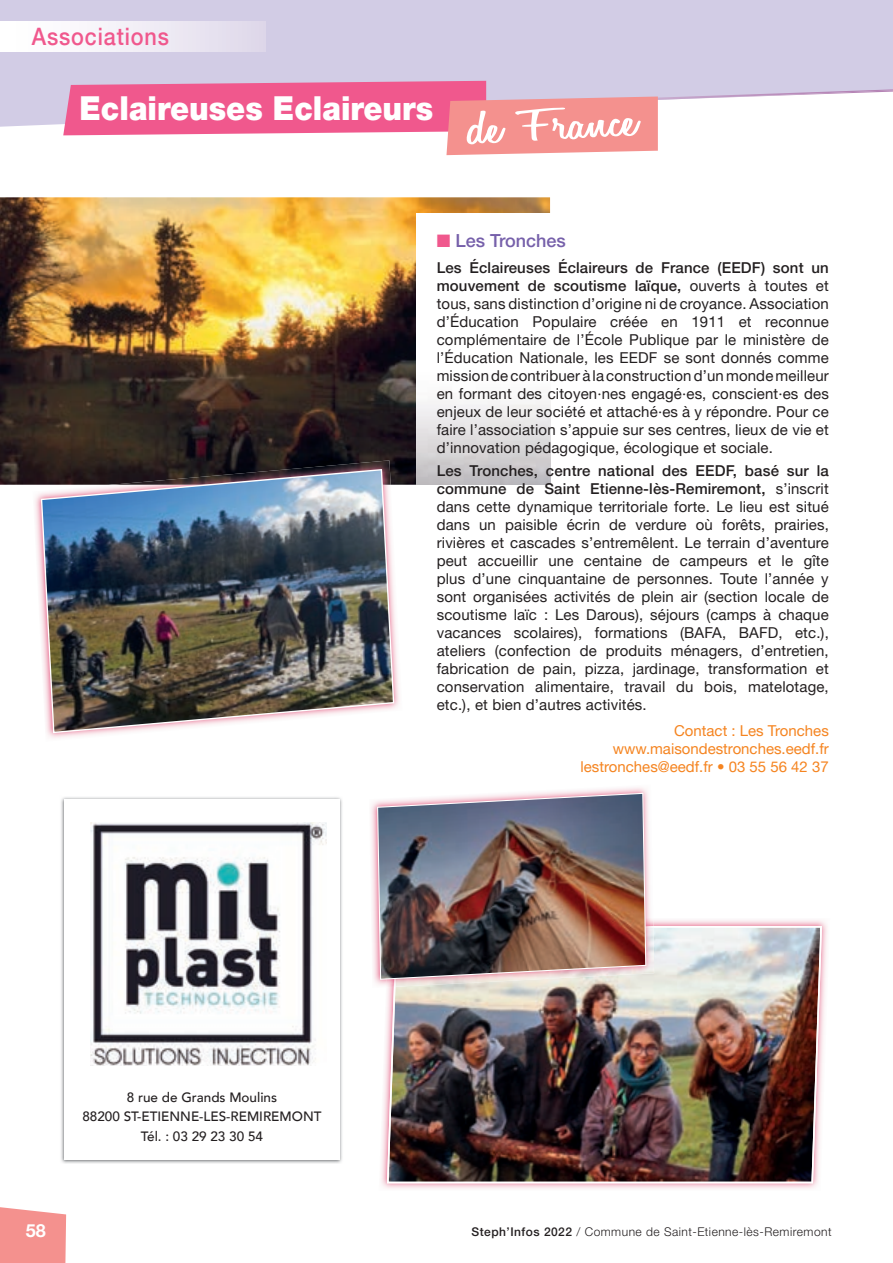
<style>
.page{position:relative;width:893px;height:1263px;background:#fff}
.page>*{position:absolute;margin:0;border:0;box-sizing:border-box;transform-origin:0 0}
.t1{font:600 48px "Honey Script";color:#fff;scale:1.72 1}
.t2{font:900 33px "Helvetica Neue LT Std";color:#fff;scale:.92 1}
.t3{font:500 24px "Helvetica Neue LT Std";letter-spacing:.04em;color:#f0588d;scale:.9 1}
.t4{font:500 18px "Helvetica Neue LT Std";color:#7660aa}
.t5{font:700 18px "Helvetica Neue LT Std";color:#fff}
.t6{font:15px/18px "Helvetica Neue LT Std";letter-spacing:.01em;color:#231f20;text-align:justify}
.t7{font:15px/18px "Helvetica Neue LT Std";color:#f58420;text-align:right}
.t8{font:500 13.5px/19.5px "Avenir";color:#231f20;text-align:center}
.t9{font:300 12px "Helvetica Neue LT Std";letter-spacing:.04em;color:#231f20}
.s1{color:#f0588d}
.s2{font-weight:500}
</style>
<div class="page">
<img style="left:61px;top:797px;width:281px;height:367px">
<div style="left:64px;top:799px;width:275px;height:361px;background:#fff"></div>
<img style="left:91px;top:823px;width:235px;height:242px">
<img style="left:0;top:197px;width:550px;height:288px">
<img style="left:417px;top:213px;width:133px;height:272px">
<svg style="left:0;top:1207px;width:66px;height:56px;background:#f49896"></svg>
<div style="left:0;top:0;width:893px;height:127px;background:#d2cce5"></div>
<div style="left:0;top:21px;width:266px;height:30px;background:linear-gradient(to right,#fff,#e0d9eb)"></div>
<svg style="left:63px;top:81px;width:830px;height:74px"></svg>
<img style="left:35px;top:493px;width:364px;height:245px">
<img style="left:111px;top:460px;width:280px;height:9px">
<img style="left:41px;top:469px;width:353px;height:264px">
<img style="left:381px;top:920px;width:446px;height:269px">
<img style="left:387px;top:926px;width:435px;height:257px">
<img style="left:371px;top:787px;width:282px;height:201px">
<img style="left:394px;top:926px;width:259px;height:61px">
<img style="left:377px;top:793px;width:269px;height:187px">
<h3 class="t3" style="left:32px;top:22px;width:154px">Associations</h3>
<h2 class="t2" style="left:80px;top:88px;width:386px">Eclaireuses Eclaireurs</h2>
<h1 class="t1" style="left:466px;top:100px;width:100px;rotate:-3deg">de France</h1>
<p class="t4" style="left:437px;top:230px;width:131px"><span class="s1">■</span> Les Tronches</p>
<p class="t6" style="left:437px;top:259px;width:394px"><span class="s2">Les Éclaireuses Éclaireurs de France (EEDF) sont un mouvement de scoutisme laïque,</span> ouverts à toutes et tous, sans distinction d’origine ni de croyance. Association d’Éducation Populaire créée en 1911 et reconnue complémentaire de l’École Publique par le ministère de l’Éducation Nationale, les EEDF se sont donnés comme mission de contribuer à la construction d’un monde meilleur en formant des citoyen·nes engagé·es, conscient·es des enjeux de leur société et attaché·es à y répondre. Pour ce faire l’association s’appuie sur ses centres, lieux de vie et d’innovation pédagogique, écologique et sociale.</p>
<p class="t6" style="left:437px;top:461px;width:394px"><span class="s2">Les Tronches, centre national des EEDF, basé sur la commune de Saint Etienne-lès-Remiremont,</span> s’inscrit dans cette dynamique territoriale forte. Le lieu est situé dans un paisible écrin de verdure où forêts, prairies, rivières et cascades s’entremêlent. Le terrain d’aventure peut accueillir une centaine de campeurs et le gîte plus d’une cinquantaine de personnes. Toute l’année y sont organisées activités de plein air (section locale de scoutisme laïc : Les Darous), séjours (camps à chaque vacances scolaires), formations (BAFA, BAFD, etc.), ateliers (confection de produits ménagers, d’entretien, fabrication de pain, pizza, jardinage, transformation et conservation alimentaire, travail du bois, matelotage, etc.), et bien d’autres activités.</p>
<p class="t7" style="left:581px;top:721px;width:250px">Contact : Les Tronches www.maisondestronches.eedf.fr lestronches@eedf.fr • 03 55 56 42 37</p>
<p class="t8" style="left:82px;top:1086px;width:241px">8 rue de Grands Moulins<br>88200 ST-ETIENNE-LES-REMIREMONT<br>Tél. : 03 29 23 30 54</p>
<p class="t5" style="left:26px;top:1220px;width:22px">58</p>
<p class="t9" style="left:472px;top:1224px;width:362px"><span class="s2">Steph’Infos 2022</span> / Commune de Saint-Etienne-lès-Remiremont</p>
</div>
